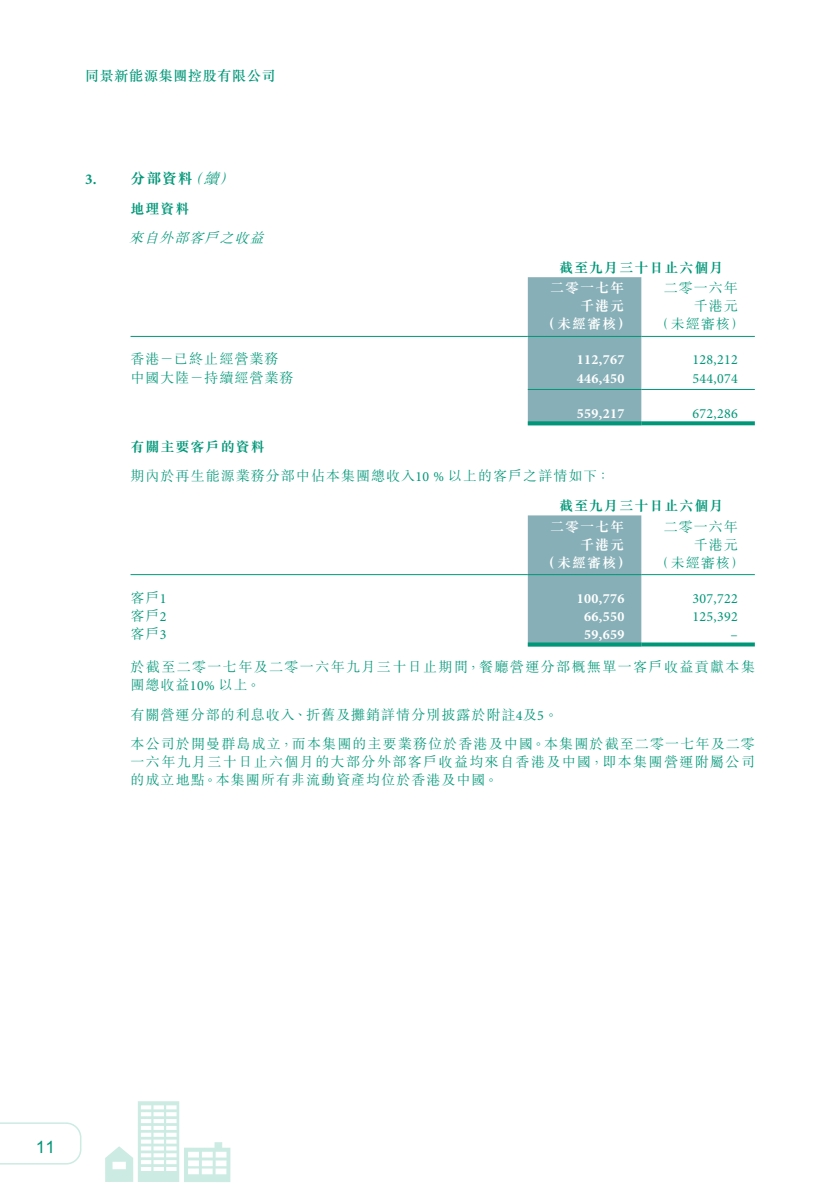
<style>
.page{position:relative;width:840px;height:1191px;background:#fff}
.page>*{position:absolute;margin:0;border:0;box-sizing:border-box;transform-origin:0 0}
.t1{font:700 17px "M Hei HK";color:#009778}
.t2{font:700 15px "M Sung HK";color:#009778}
.t3{font:italic 300 15px "M Sung HK";color:#009778}
.t4{font:700 15px "Minion Pro";color:#009778}
.t5{font:300 14px/29.4px "M Sung HK";letter-spacing:.08em;color:#009778}
.t6{font:300 14px/18px "M Sung HK";letter-spacing:.1em;color:#009778}
.t7{font:700 14px "Minion Pro";letter-spacing:.02em;color:#fff}
.t8{font:14px "Minion Pro";letter-spacing:.025em;color:#009778}
.t9{font:700 14px "M Sung HK";letter-spacing:.07em;color:#009778}
.t10{font:700 14px "M Sung HK";letter-spacing:.07em;color:#fff}
.t11{font:500 14px "M Sung HK";letter-spacing:.05em;color:#009778}
.t12{font:italic 300 14px "M Sung HK";color:#009778}
.s1{font-family:"Minion Pro";font-weight:400}
</style>
<div class="page">
<svg style="left:105px;top:1101px;width:125px;height:81px"></svg>
<svg style="left:0;top:1122px;width:81px;height:42px"></svg>
<div style="left:527px;top:277px;width:114px;height:144px;background:#87afb7"></div>
<hr style="left:130px;top:336px;width:397px;height:1px;background:#009778">
<hr style="left:527px;top:336px;width:114px;height:1px;background:#009778">
<hr style="left:641px;top:336px;width:113px;height:1px;background:#009778">
<hr style="left:527px;top:389px;width:114px;height:1px;background:#009778">
<hr style="left:641px;top:389px;width:113px;height:1px;background:#009778">
<svg style="left:527px;top:421px;width:114px;height:4px"></svg>
<svg style="left:641px;top:421px;width:113px;height:4px"></svg>
<div style="left:527px;top:515px;width:114px;height:127px;background:#87afb7"></div>
<hr style="left:130px;top:574px;width:397px;height:1px;background:#009778">
<hr style="left:527px;top:574px;width:114px;height:1px;background:#009778">
<hr style="left:641px;top:574px;width:113px;height:1px;background:#009778">
<svg style="left:527px;top:642px;width:114px;height:4px"></svg>
<svg style="left:641px;top:642px;width:113px;height:4px"></svg>
<p class="t11" style="left:85px;top:66px;width:192px">同景新能源集團控股有限公司</p>
<p class="t4" style="left:85px;top:168px;width:13px">3.</p>
<p class="t3" style="left:203px;top:167px;width:22px">續</p>
<p class="t2" style="left:130px;top:170px;width:64px">分部資料</p>
<p class="t3" style="left:187px;top:167px;width:22px">（</p>
<p class="t3" style="left:219px;top:167px;width:22px">(</p>
<p class="t9" style="left:130px;top:202px;width:61px">地理資料</p>
<p class="t12" style="left:129px;top:228px;width:140px">來自外部客戶之收益</p>
<p class="t5" style="left:130px;top:344px;width:149px">香港－已終止經營業務</p>
<p class="t5" style="left:130px;top:362px;width:164px">中國大陸－持續經營業務</p>
<p class="t9" style="left:559px;top:260px;width:166px">截至九月三十日止六個月</p>
<p class="t5" style="left:663px;top:273px;width:76px">二零一六年</p>
<p class="t10" style="left:550px;top:281px;width:76px">二零一七年</p>
<p class="t10" style="left:580px;top:299px;width:46px">千港元</p>
<p class="t5" style="left:693px;top:291px;width:46px">千港元</p>
<p class="t10" style="left:541px;top:317px;width:91px">（未經審核）</p>
<p class="t5" style="left:654px;top:309px;width:91px">（未經審核(</p>
<p class="t7" style="left:576px;top:350px;width:49px">112,767</p>
<p class="t8" style="left:692px;top:351px;width:47px">128,212</p>
<p class="t7" style="left:576px;top:368px;width:49px">446,450</p>
<p class="t8" style="left:692px;top:369px;width:47px">544,074</p>
<p class="t7" style="left:576px;top:403px;width:49px">559,217</p>
<p class="t8" style="left:692px;top:404px;width:47px">672,286</p>
<p class="t9" style="left:130px;top:440px;width:136px">有關主要客戶的資料</p>
<p class="t5" style="left:130px;top:461px;width:481px">期內於再生能源業務分部中佔本集團總收入<span class="s1">10 %</span> 以上的客戶之詳情如下：</p>
<p class="t9" style="left:559px;top:498px;width:166px">截至九月三十日止六個月</p>
<p class="t5" style="left:663px;top:511px;width:76px">二零一六年</p>
<p class="t10" style="left:550px;top:519px;width:76px">二零一七年</p>
<p class="t5" style="left:130px;top:582px;width:38px">客戶<span class="s1">1</span></p>
<p class="t5" style="left:130px;top:600px;width:38px">客戶<span class="s1">2</span></p>
<p class="t10" style="left:580px;top:537px;width:46px">千港元</p>
<p class="t5" style="left:693px;top:529px;width:46px">千港元</p>
<p class="t10" style="left:541px;top:555px;width:91px">（未經審核）</p>
<p class="t5" style="left:654px;top:547px;width:91px">（未經審核(</p>
<p class="t7" style="left:576px;top:588px;width:49px">100,776</p>
<p class="t8" style="left:692px;top:589px;width:47px">307,722</p>
<p class="t7" style="left:584px;top:606px;width:42px">66,550</p>
<p class="t8" style="left:692px;top:607px;width:47px">125,392</p>
<p class="t5" style="left:130px;top:618px;width:38px">客戶<span class="s1">3</span></p>
<p class="t6" style="left:130px;top:657px;width:625px">於截至二零一七年及二零一六年九月三十日止期間，餐廳營運分部概無單一客戶收益貢獻本集團總收益<span class="s1">10%</span> 以上。</p>
<p class="t5" style="left:130px;top:699px;width:625px">有關營運分部的利息收入、折舊及攤銷詳情分別披露於附註及<span class="s1">4</span> 。<span class="s1">5<br></span>本公司於開曼群島成立，而本集團的主要業務位於香港及中國。本集團於截至二零一七年及二零</p>
<p class="t6" style="left:130px;top:752px;width:625px">一六年九月三十日止六個月的大部分外部客戶收益均來自香港及中國，即本集團營運附屬公司的成立地點。本集團所有非流動資產均位於香港及中國。</p>
<p class="t7" style="left:584px;top:624px;width:42px">59,659</p>
<p class="t8" style="left:730px;top:625px;width:9px">–</p>
<p class="t1" style="left:36px;top:1134px;width:20px">11</p>
</div>
